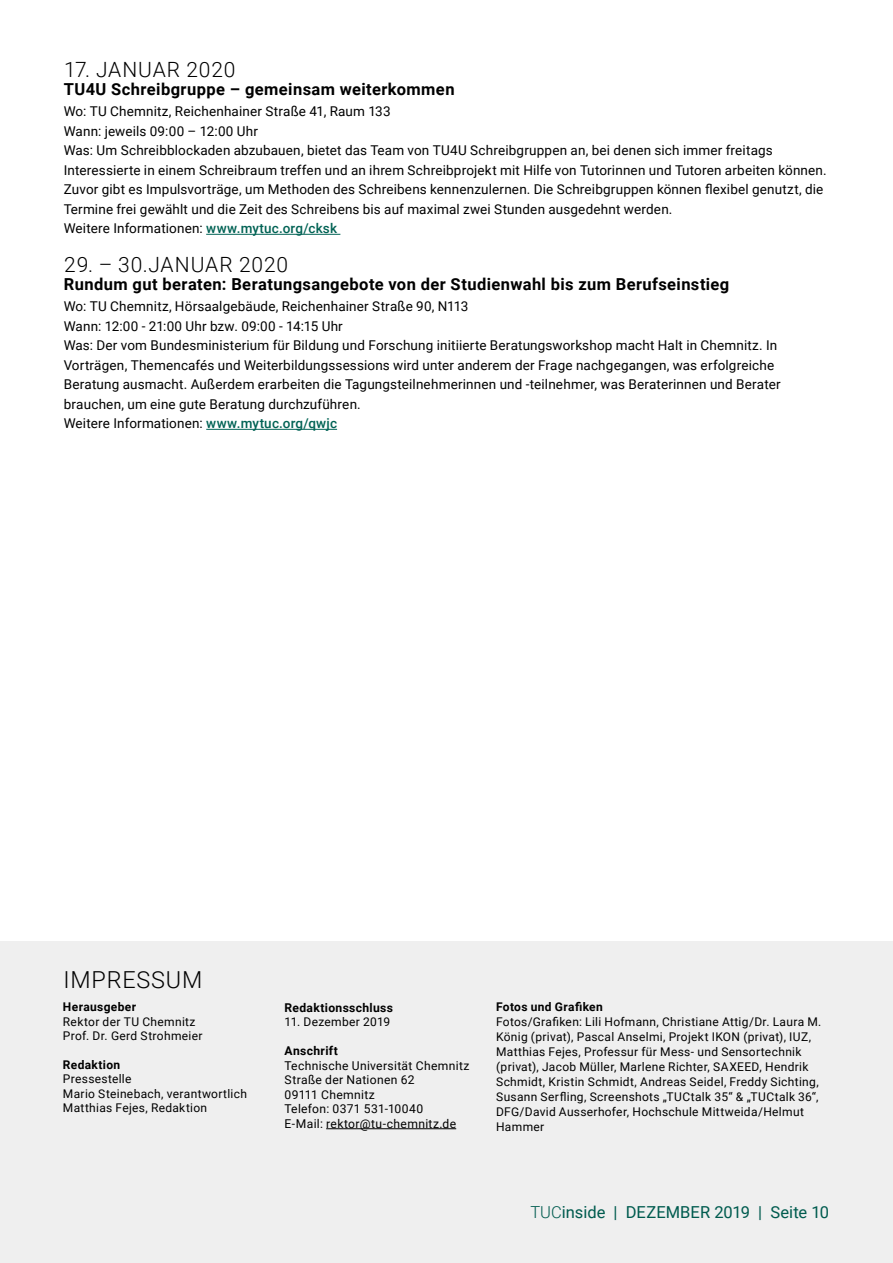
<style>
.page{position:relative;width:893px;height:1263px;background:#fff}
.page>*{position:absolute;margin:0;border:0;box-sizing:border-box;transform-origin:0 0}
.H2_Kapitel__Aus_den{font:300 23.4px "Roboto";letter-spacing:.035em;color:#000}
.Datum{font:300 21px "Roboto";letter-spacing:.04em;color:#000}
.H3__Haupt-__Überschr{font:700 16.5px "Roboto";letter-spacing:.025em;color:#000}
.t1{font:16.5px "Roboto";color:#006254}
.Fließtext{font:13.5px/19.5px "Roboto";letter-spacing:.01em;color:#000}
.Fließtext-2{font:12.15px "Roboto";letter-spacing:.025em;color:#000}
.Fließtext-3{font:700 12.15px "Roboto";letter-spacing:.025em;color:#000}
.Fließtext-4{font:12px/15px "Roboto";letter-spacing:.025em;color:#000}
.Fließtext-5{font:700 12px "Roboto";letter-spacing:.03em;color:#000}
.s1{font-weight:500;color:#006254}
.s2{font-weight:700}
.s3{font-weight:300}
</style>
<div class="page">
<hr style="left:206px;top:234px;width:134px;height:1px;background:#006254">
<hr style="left:206px;top:429px;width:131px;height:1px;background:#006254">
<div style="left:0;top:941px;width:893px;height:322px;background:#ededee"></div>
<hr style="left:326px;top:1128px;width:130px;height:1px;background:#000">
<p class="Datum" style="left:64px;top:55px;width:173px">17. JANUAR 2020</p>
<p class="H3__Haupt-__Überschr" style="left:64px;top:78px;width:392px">TU4U Schreibgruppe – gemeinsam weiterkommen</p>
<p class="Fließtext" style="left:64px;top:101px;width:328px">Wo: TU Chemnitz, Reichenhainer Straße 41, Raum 133</p>
<p class="Fließtext" style="left:64px;top:121px;width:196px">Wann: jeweils 09:00 – 12:00 Uhr</p>
<p class="Fließtext" style="left:64px;top:140px;width:765px">Was: Um Schreibblockaden abzubauen, bietet das Team von TU4U Schreibgruppen an, bei denen sich immer freitags Interessierte in einem Schreibraum treffen und an ihrem Schreibprojekt mit Hilfe von Tutorinnen und Tutoren arbeiten können.<br>Zuvor gibt es Impulsvorträge, um Methoden des Schreibens kennenzulernen. Die Schreibgruppen können flexibel genutzt, die Termine frei gewählt und die Zeit des Schreibens bis auf maximal zwei Stunden ausgedehnt werden.</p>
<p class="Fließtext" style="left:64px;top:218px;width:275px">Weitere Informationen: <span class="s1">www.mytuc.org/cksk</span></p>
<p class="Datum" style="left:64px;top:250px;width:225px">29. – 30.JANUAR 2020</p>
<p class="H3__Haupt-__Überschr" style="left:64px;top:273px;width:667px">Rundum gut beraten: Beratungsangebote von der Studienwahl bis zum Berufseinstieg</p>
<p class="Fließtext" style="left:64px;top:296px;width:406px">Wo: TU Chemnitz, Hörsaalgebäude, Reichenhainer Straße 90, N113</p>
<p class="Fließtext" style="left:64px;top:316px;width:281px">Wann: 12:00 - 21:00 Uhr bzw. 09:00 - 14:15 Uhr</p>
<p class="Fließtext" style="left:64px;top:335px;width:718px">Was: Der vom Bundesministerium für Bildung und Forschung initiierte Beratungsworkshop macht Halt in Chemnitz. In Vorträgen, Themencafés und Weiterbildungssessions wird unter anderem der Frage nachgegangen, was erfolgreiche Beratung ausmacht. Außerdem erarbeiten die Tagungsteilnehmerinnen und -teilnehmer, was Beraterinnen und Berater brauchen, um eine gute Beratung durchzuführen.<br>Weitere Informationen: <span class="s1">www.mytuc.org/qwjc</span></p>
<p class="H2_Kapitel__Aus_den" style="left:63px;top:964px;width:140px">IMPRESSUM</p>
<p class="Fließtext-5" style="left:63px;top:999px;width:75px">Herausgeber</p>
<p class="Fließtext-4" style="left:63px;top:1013px;width:134px">Rektor der TU Chemnitz</p>
<p class="Fließtext-4" style="left:63px;top:1028px;width:141px">Prof. Dr. Gerd Strohmeier</p>
<p class="Fließtext-5" style="left:63px;top:1056px;width:59px">Redaktion</p>
<p class="Fließtext-4" style="left:63px;top:1071px;width:70px">Pressestelle</p>
<p class="Fließtext-4" style="left:63px;top:1085px;width:186px">Mario Steinebach, verantwortlich</p>
<p class="Fließtext-4" style="left:63px;top:1100px;width:146px">Matthias Fejes, Redaktion</p>
<p class="Fließtext-3" style="left:285px;top:999px;width:110px">Redaktionsschluss</p>
<p class="Fließtext-4" style="left:285px;top:1014px;width:107px">11. Dezember 2019</p>
<p class="Fließtext-3" style="left:285px;top:1042px;width:55px">Anschrift</p>
<p class="Fließtext-2" style="left:285px;top:1057px;width:186px">Technische Universität Chemnitz</p>
<p class="Fließtext-2" style="left:285px;top:1071px;width:131px">Straße der Nationen 62</p>
<p class="Fließtext-2" style="left:285px;top:1086px;width:92px">09111 Chemnitz</p>
<p class="Fließtext-2" style="left:285px;top:1100px;width:140px">Telefon: 0371 531-10040</p>
<p class="Fließtext-2" style="left:285px;top:1115px;width:173px">E-Mail: rektor@tu-chemnitz.de</p>
<p class="Fließtext-4" style="left:496px;top:999px;width:327px"><span class="s2">Fotos und Grafiken<br></span>Fotos/Grafiken: Lili Hofmann, Christiane Attig/Dr. Laura M.<br>König (privat), Pascal Anselmi, Projekt IKON (privat), IUZ, Matthias Fejes, Professur für Mess- und Sensortechnik (privat), Jacob Müller, Marlene Richter, SAXEED, Hendrik Schmidt, Kristin Schmidt, Andreas Seidel, Freddy Sichting, Susann Serfling, Screenshots „TUCtalk 35“ &amp; „TUCtalk 36“, DFG/David Ausserhofer, Hochschule Mittweida/Helmut Hammer</p>
<p class="t1" style="left:530px;top:1201px;width:300px"><span class="s3">TUC</span>inside | DEZEMBER 2019 | Seite 10</p>
</div>
